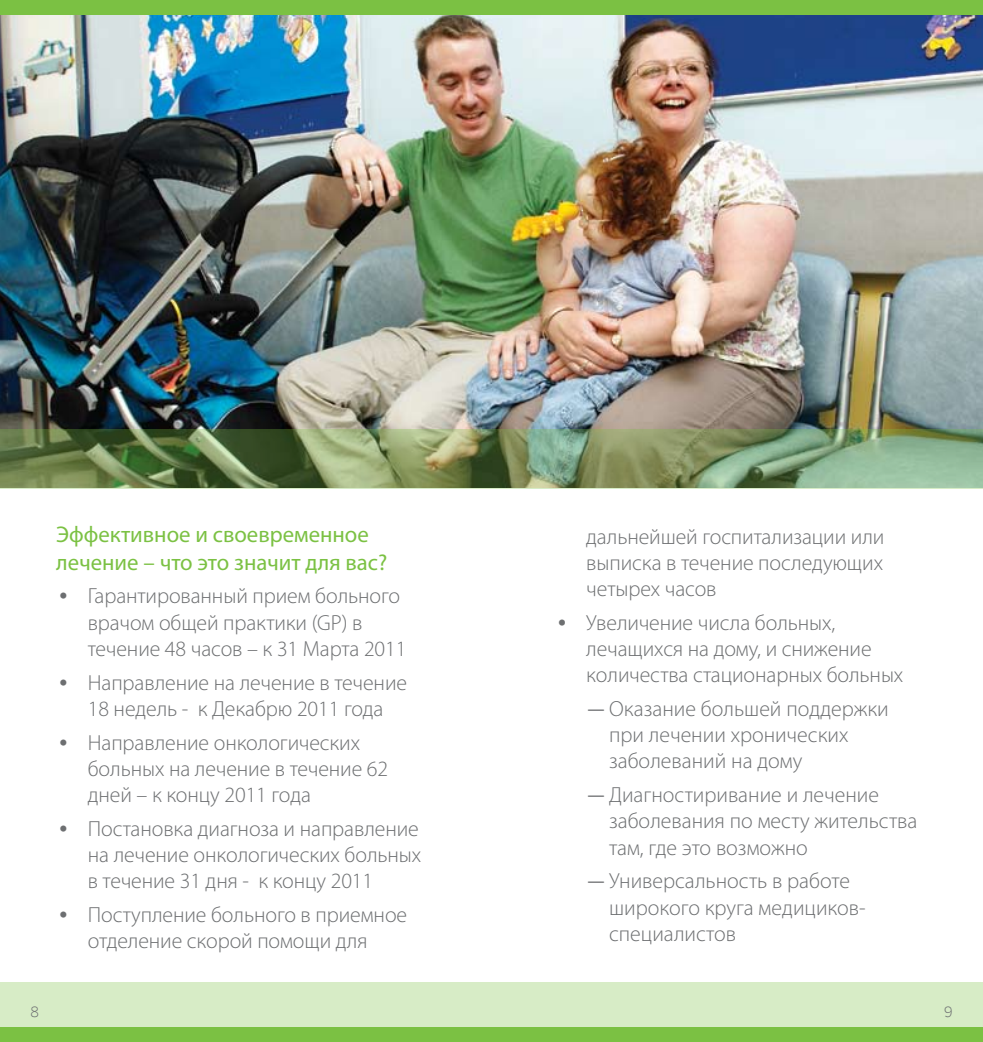
<style>
.page{position:relative;width:983px;height:1042px;background:#fff}
.page>*{position:absolute;margin:0;border:0;box-sizing:border-box;transform-origin:0 0}
.t1{font:22.75px/27.3px "Myriad Pro";color:#7bc143}
.t2{font:300 21.88px/26.2px "Myriad Pro";letter-spacing:-.005em;color:#6d6f71}
.t3{font:100 15.75px "News Gothic Com";color:#6d6f71}
.s1{font-family:"Praxis EF"}
</style>
<div class="page">
<img style="left:0;top:15px;width:982px;height:414px">
<div style="left:0;top:982px;width:982px;height:60px;background:#d7ecc6"></div>
<div style="left:0;top:1027px;width:982px;height:15px;background:#7bc143"></div>
<div style="left:0;top:0;width:982px;height:15px;background:#7bc143"></div>
<svg style="left:0;top:429px;width:982px;height:59px;background:#788e63"></svg>
<p class="t1" style="left:56px;top:521px;width:332px">Эффективное и своевременное лечение – что это значит для вас?</p>
<p class="t2" style="left:88px;top:583px;width:320px;text-indent:-32px"><span class="s1">•</span> Гарантированный прием больного врачом общей практики (GP) в течение 48 часов – к 31 Марта 2011</p>
<p class="t2" style="left:56px;top:669px;width:352px;text-align:center"><span class="s1">•</span> Направление на лечение в течение<br>18 недель - к Декабрю 2011 года</p>
<p class="t2" style="left:88px;top:729px;width:302px;text-indent:-32px"><span class="s1">•</span> Направление онкологических больных на лечение в течение 62 дней – к концу 2011 года</p>
<p class="t2" style="left:88px;top:815px;width:335px;text-align:justify;text-indent:-32px"><span class="s1">•</span> Постановка диагноза и направление на лечение онкологических больных в течение 31 дня - к концу 2011</p>
<p class="t2" style="left:56px;top:901px;width:352px;text-align:center"><span class="s1">•</span> Поступление больного в приемное отделение скорой помощи для</p>
<p class="t2" style="left:586px;top:523px;width:299px;text-align:justify">дальнейшей госпитализации или выписка в течение последующих четырех часов</p>
<p class="t2" style="left:586px;top:609px;width:318px;text-indent:-32px"><span class="s1">•</span> Увеличение числа больных, лечащихся на дому, и снижение количества стационарных больных</p>
<p class="t2" style="left:609px;top:695px;width:281px;text-indent:-21px"><span class="s1">—</span> Оказание большей поддержки при лечении хронических заболеваний на дому</p>
<p class="t2" style="left:609px;top:781px;width:310px;text-indent:-21px"><span class="s1">—</span> Диагностиривание и лечение заболевания по месту жительства там, где это возможно</p>
<p class="t2" style="left:609px;top:868px;width:258px;text-indent:-21px"><span class="s1">—</span> Универсальность в работе широкого круга медициков&shy;специалистов</p>
<p class="t3" style="left:30px;top:1003px;width:10px">8</p>
<p class="t3" style="left:943px;top:1003px;width:10px">9</p>
</div>
